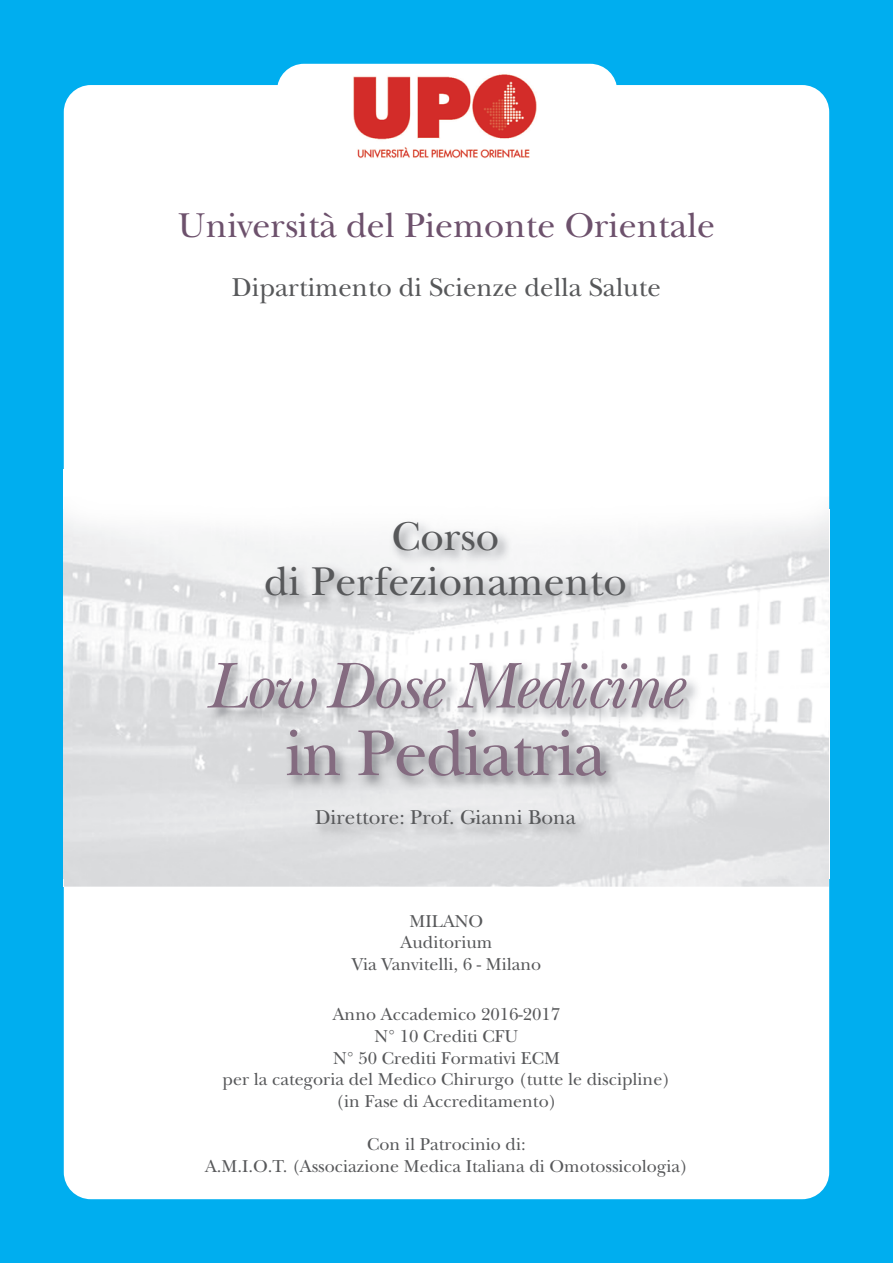
<style>
.page{position:relative;width:893px;height:1263px;background:#00aeef}
.page>*{position:absolute;margin:0;border:0;box-sizing:border-box;transform-origin:0 0}
.t1{font:italic 67.5px "New Baskerville";letter-spacing:-.025em;color:#846b80}
.t2{font:67.5px "New Baskerville";letter-spacing:-.025em;color:#846b80}
.t3{font:42px/45px "New Baskerville";color:#57585a;text-align:center}
.t4{font:36px "New Baskerville";color:#6d516c}
.t5{font:27px "New Baskerville";color:#57585a}
.t6{font:21px "New Baskerville";color:#57585a}
.t7{font:18px/21.6px "New Baskerville";color:#57585a;text-align:center}
</style>
<div class="page">
<div style="left:64px;top:85px;width:765px;height:1114px;background:#fff;border-radius:27px"></div>
<div style="left:277px;top:64px;width:340px;height:127px;background:#fff;border-radius:27px"></div>
<img style="left:353px;top:74px;width:184px;height:85px">
<img style="left:64px;top:878px;width:765px;height:9px">
<img style="left:63px;top:509px;width:766px;height:369px">
<img style="left:829px;top:509px;width:1px;height:369px">
<h3 class="t4" style="left:178px;top:213px;width:539px">Università del Piemonte Orientale</h3>
<h3 class="t5" style="left:232px;top:277px;width:431px">Dipartimento di Scienze della Salute</h3>
<h2 class="t3" style="left:264px;top:519px;width:364px">Corso<br>di Perfezionamento</h2>
<h1 class="t1" style="left:205px;top:662px;width:479px">Low Dose Medicine</h1>
<h1 class="t2" style="left:285px;top:729px;width:323px">in Pediatria</h1>
<p class="t6" style="left:315px;top:810px;width:262px">Direttore: Prof. Gianni Bona</p>
<p class="t7" style="left:352px;top:912px;width:191px">MILANO<br>Auditorium<br>Via Vanvitelli, 6 - Milano</p>
<p class="t7" style="left:223px;top:1006px;width:449px">Anno Accademico 2016-2017<br>N° 10 Crediti CFU<br>N° 50 Crediti Formativi ECM<br>per la categoria del Medico Chirurgo (tutte le discipline) (in Fase di Accreditamento)</p>
<p class="t7" style="left:205px;top:1135px;width:484px">Con il Patrocinio di:<br>A.M.I.O.T. (Associazione Medica Italiana di Omotossicologia)</p>
</div>
